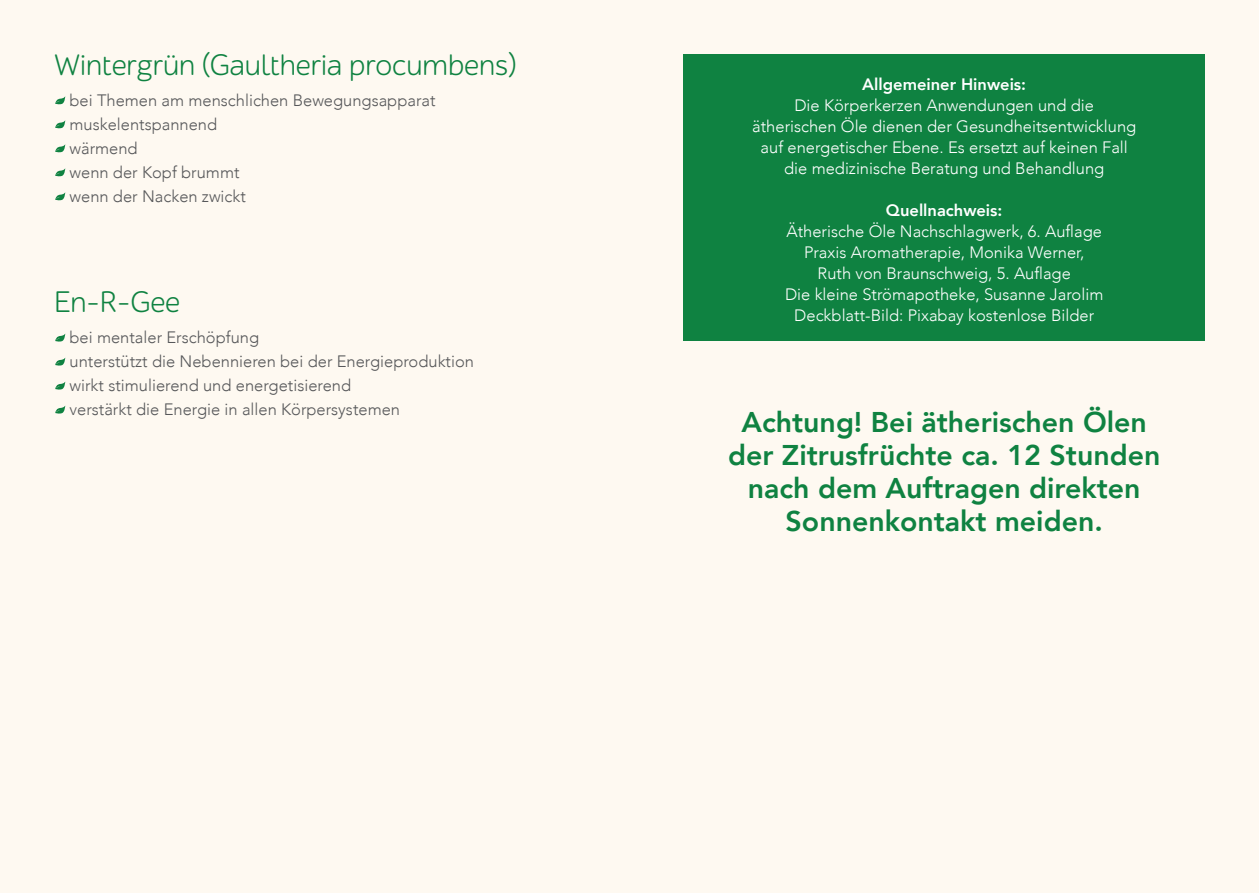
<style>
.page{position:relative;width:1259px;height:893px;background:#fef9f1}
.page>*{position:absolute;margin:0;border:0;box-sizing:border-box;transform-origin:0 0}
.t1{font:30px "ALS Schlangesans";color:#0f8241}
.t2{font:800 28.5px/33px "Avenir";color:#0f8241;text-align:center}
.t3{font:300 16.5px/21px "Avenir";color:#fff;text-align:center}
.t4{font:300 16.5px/24px "Avenir";color:#57585a}
.t5{font:800 16.5px "Avenir";color:#fff}
</style>
<div class="page">
<svg style="left:55px;top:96px;width:10px;height:9px"></svg>
<svg style="left:55px;top:120px;width:10px;height:9px"></svg>
<svg style="left:55px;top:144px;width:10px;height:9px"></svg>
<svg style="left:55px;top:168px;width:10px;height:9px"></svg>
<svg style="left:55px;top:192px;width:10px;height:9px"></svg>
<svg style="left:55px;top:334px;width:10px;height:8px"></svg>
<svg style="left:55px;top:358px;width:10px;height:8px"></svg>
<svg style="left:55px;top:382px;width:10px;height:8px"></svg>
<svg style="left:55px;top:406px;width:10px;height:8px"></svg>
<div style="left:683px;top:54px;width:522px;height:287px;background:#0f8241"></div>
<h1 class="t1" style="left:54px;top:48px;width:464px">Wintergrün (Gaultheria procumbens)</h1>
<p class="t4" style="left:70px;top:88px;width:367px">bei Themen am menschlichen Bewegungsapparat muskelentspannend<br>wärmend<br>wenn der Kopf brummt<br>wenn der Nacken zwickt</p>
<h1 class="t1" style="left:54px;top:285px;width:128px">En-R-Gee</h1>
<p class="t4" style="left:70px;top:325px;width:406px">bei mentaler Erschöpfung<br>unterstützt die Nebennieren bei der Energieproduktion wirkt stimulierend und energetisierend<br>verstärkt die Energie in allen Körpersystemen</p>
<p class="t5" style="left:862px;top:71px;width:165px">Allgemeiner Hinweis:</p>
<p class="t3" style="left:752px;top:95px;width:385px">Die Körperkerzen Anwendungen und die ätherischen Öle dienen der Gesundheitsentwicklung auf energetischer Ebene. Es ersetzt auf keinen Fall die medizinische Beratung und Behandlung</p>
<p class="t5" style="left:886px;top:197px;width:118px">Quellnachweis:</p>
<p class="t3" style="left:785px;top:221px;width:320px">Ätherische Öle Nachschlagwerk, 6. Auflage Praxis Aromatherapie, Monika Werner,<br>Ruth von Braunschweig, 5. Auflage<br>Die kleine Strömapotheke, Susanne Jarolim Deckblatt-Bild: Pixabay kostenlose Bilder</p>
<h2 class="t2" style="left:728px;top:405px;width:434px">Achtung! Bei ätherischen Ölen der Zitrusfrüchte ca. 12 Stunden nach dem Auftragen direkten<br>Sonnenkontakt meiden.</h2>
</div>
